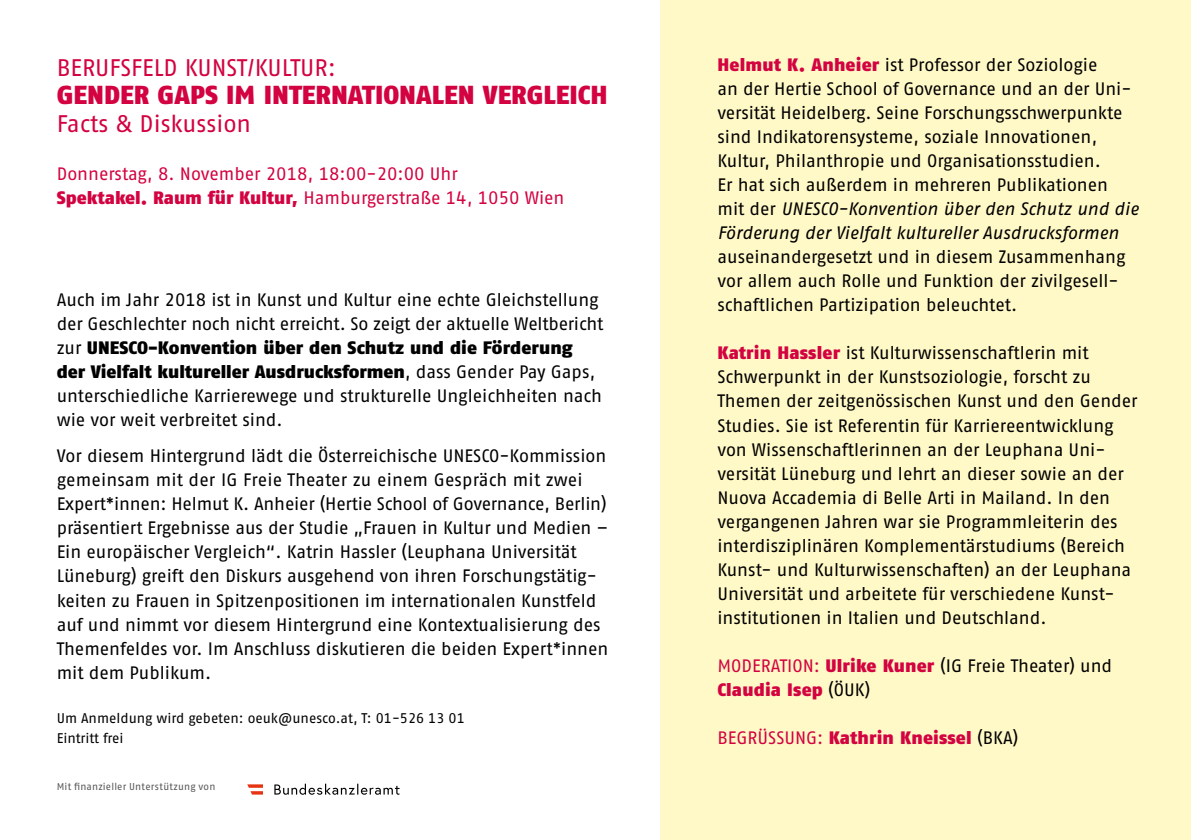
<style>
.page{position:relative;width:1191px;height:840px;background:#fff}
.page>*{position:absolute;margin:0;border:0;box-sizing:border-box;transform-origin:0 0}
.t1{font:26px "Fago No Black Tf";color:#d30240}
.t2{font:24px "Fago No Regular Tf";color:#d30240}
.t3{font:18px/24px "Fago No Regular Tf";letter-spacing:-.005em;color:#000}
.t4{font:18px/24px "Fago No Black Tf";color:#000}
.t5{font:18px/24px "Fago No Regular Tf";color:#d30240}
.t6{font:18px "Fago No Black Tf";letter-spacing:.005em;color:#d30240}
.t7{font:14px/20px "Fago No Regular Tf";color:#000}
.t8{font:10px "Fago No Regular Tf";letter-spacing:.02em;color:#575756}
.s1{font-family:"Fago No Black Tf"}
.s2{font-family:"Fago No Regular Tf"}
.s3{font-family:"Fago No Black Tf";color:#d30240}
.s4{font-style:italic}
.s5{color:#d30240}
.s6{font-family:"Fago No Regular Tf";color:#000}
</style>
<div class="page">
<div style="left:660px;top:0;width:531px;height:839px;background:#fff9c7"></div>
<svg style="left:274px;top:783px;width:126px;height:11px"></svg>
<svg style="left:247px;top:784px;width:16px;height:10px"></svg>
<h2 class="t2" style="left:57px;top:54px;width:281px">BERUFSFELD KUNST/KULTUR:</h2>
<h1 class="t1" style="left:57px;top:79px;width:552px">GENDER GAPS IM INTERNATIONALEN VERGLEICH</h1>
<h2 class="t2" style="left:57px;top:110px;width:196px">Facts &amp; Diskussion</h2>
<p class="t5" style="left:57px;top:161px;width:509px">Donnerstag, 8. November 2018, 18:00-20:00 Uhr<br><span class="s1">Spektakel. Raum für Kultur,</span> Hamburgerstraße 14, 1050 Wien</p>
<p class="t3" style="left:57px;top:287px;width:548px">Auch im Jahr 2018 ist in Kunst und Kultur eine echte Gleichstellung der Geschlechter noch nicht erreicht. So zeigt der aktuelle Weltbericht</p>
<p class="t4" style="left:57px;top:335px;width:540px"><span class="s2">zur</span> UNESCO-Konvention über den Schutz und die Förderung der Vielfalt kultureller Ausdrucksformen<span class="s2">, dass Gender Pay Gaps,</span></p>
<p class="t3" style="left:57px;top:383px;width:547px">unterschiedliche Karrierewege und strukturelle Ungleichheiten nach wie vor weit verbreitet sind.</p>
<p class="t3" style="left:57px;top:443px;width:553px">Vor diesem Hintergrund lädt die Österreichische UNESCO-Kommission gemeinsam mit der IG Freie Theater zu einem Gespräch mit zwei Expert*innen: Helmut K. Anheier (Hertie School of Governance, Berlin) präsentiert Ergebnisse aus der Studie „Frauen in Kultur und Medien – Ein europäischer Vergleich“. Katrin Hassler (Leuphana Universität Lüneburg) greift den Diskurs ausgehend von ihren Forschungstätig&shy;keiten zu Frauen in Spitzenpositionen im internationalen Kunstfeld auf und nimmt vor diesem Hintergrund eine Kontextualisierung des Themenfeldes vor. Im Anschluss diskutieren die beiden Expert*innen mit dem Publikum.</p>
<p class="t7" style="left:57px;top:707px;width:410px">Um Anmeldung wird gebeten: oeuk@unesco.at, T: 01-526 13 01<br>Eintritt frei</p>
<p class="t8" style="left:57px;top:780px;width:160px">Mit finanzieller Unterstützung von</p>
<p class="t3" style="left:717px;top:53px;width:423px"><span class="s3">Helmut K. Anheier</span> ist Professor der Soziologie<br>an der Hertie School of Governance und an der Uni&shy;versität Heidelberg. Seine Forschungsschwerpunkte sind Indikatorensysteme, soziale Innovationen, Kultur, Philanthropie und Organisationsstudien.<br>Er hat sich außerdem in mehreren Publikationen mit der <span class="s4">UNESCO-Konvention über den Schutz und die Förderung der Vielfalt kultureller Ausdrucksformen</span></p>
<p class="t3" style="left:717px;top:245px;width:409px">auseinandergesetzt und in diesem Zusammenhang vor allem auch Rolle und Funktion der zivilgesell&shy;schaftlichen Partizipation beleuchtet.</p>
<p class="t3" style="left:717px;top:341px;width:422px"><span class="s3">Katrin Hassler</span> ist Kulturwissenschaftlerin mit Schwerpunkt in der Kunstsoziologie, forscht zu Themen der zeitgenössischen Kunst und den Gender Studies. Sie ist Referentin für Karriereentwicklung von Wissenschaftlerinnen an der Leuphana Uni&shy;versität Lüneburg und lehrt an dieser sowie an der Nuova Accademia di Belle Arti in Mailand. In den vergangenen Jahren war sie Programmleiterin des interdisziplinären Komplementärstudiums (Bereich Kunst- und Kulturwissenschaften) an der Leuphana Universität und arbeitete für verschiedene Kunst&shy;institutionen in Italien und Deutschland.</p>
<p class="t3" style="left:717px;top:653px;width:396px"><span class="s5">MODERATION:</span> <span class="s3">Ulrike Kuner</span> (IG Freie Theater) und</p>
<p class="t6" style="left:717px;top:678px;width:154px">Claudia Isep <span class="s6">(ÖUK)</span></p>
<p class="t6" style="left:717px;top:726px;width:302px"><span class="s2">BEGRÜSSUNG:</span> Kathrin Kneissel <span class="s6">(BKA)</span></p>
</div>
